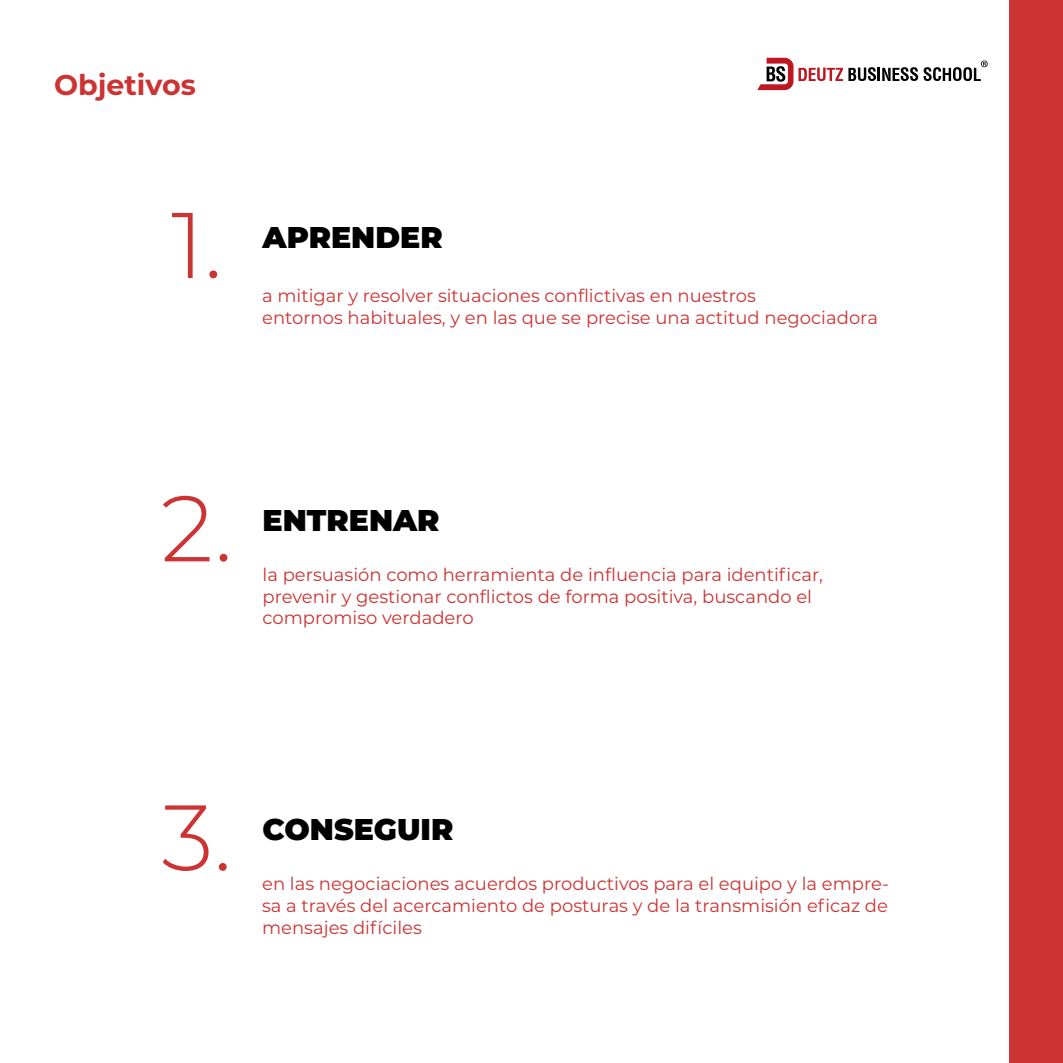
<style>
.page{position:relative;width:1063px;height:1063px;background:#fff}
.page>*{position:absolute;margin:0;border:0;box-sizing:border-box;transform-origin:0 0}
.t1{font:300 93px "Montserrat";color:#c33}
.t2{font:900 30px "Montserrat";color:#000}
.t3{font:700 28.5px "Montserrat";color:#c33}
.t4{font:18px/21.6px "Montserrat";color:#c33}
</style>
<div class="page">
<svg style="left:757px;top:58px;width:161px;height:32px"></svg>
<svg style="left:924px;top:60px;width:64px;height:21px"></svg>
<div style="left:1009px;top:0;width:54px;height:1063px;background:#c33"></div>
<h3 class="t3" style="left:54px;top:64px;width:143px">Objetivos</h3>
<h1 class="t1" style="left:171px;top:182px;width:53px">1.</h1>
<h2 class="t2" style="left:263px;top:214px;width:182px">APRENDER</h2>
<p class="t4" style="left:262px;top:284px;width:617px">a mitigar y resolver situaciones conflictivas en nuestros<br>entornos habituales, y en las que se precise una actitud negociadora</p>
<h1 class="t1" style="left:161px;top:465px;width:73px">2.</h1>
<h2 class="t2" style="left:263px;top:498px;width:179px">ENTRENAR</h2>
<p class="t4" style="left:263px;top:563px;width:562px">la persuasión como herramienta de influencia para identificar, prevenir y gestionar conflictos de forma positiva, buscando el compromiso verdadero</p>
<h1 class="t1" style="left:162px;top:774px;width:72px">3.</h1>
<h2 class="t2" style="left:263px;top:807px;width:192px">CONSEGUIR</h2>
<p class="t4" style="left:262px;top:873px;width:628px;text-align:justify">en las negociaciones acuerdos productivos para el equipo y la empre&shy;sa a través del acercamiento de posturas y de la transmisión eficaz de mensajes difíciles</p>
</div>
